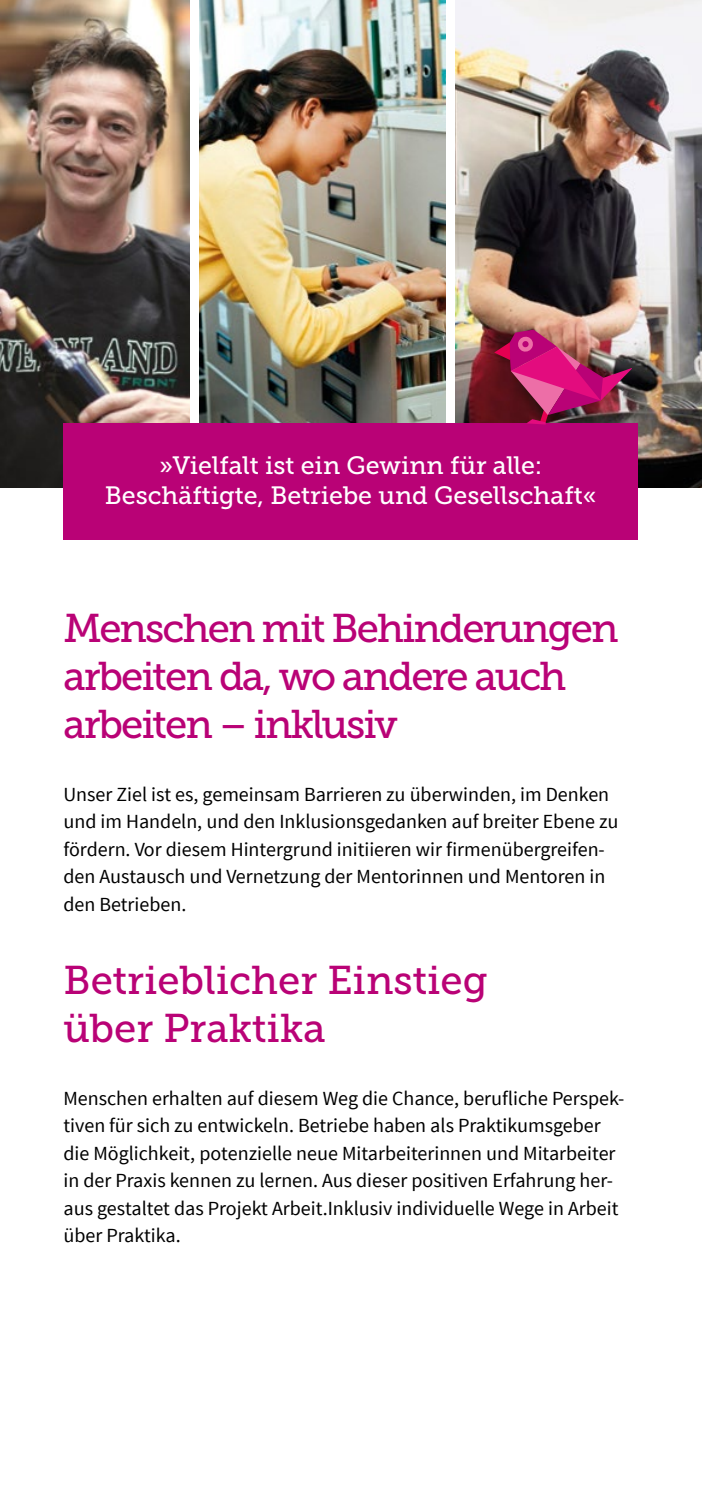
<style>
.page{position:relative;width:702px;height:1489px;background:#fff}
.page>*{position:absolute;margin:0;border:0;box-sizing:border-box;transform-origin:0 0}
.t1{font:40px/48px "Museo Slab 500";letter-spacing:-.05em;color:#b90276}
.t2{font:40px/48px "Museo Slab 500";color:#b90276}
.t3{font:25px/30px "Museo Slab 500";color:#fff;text-align:center}
.t4{font:20px/27.5px "Source Sans Pro";color:#000}
</style>
<div class="page">
<img style="left:0;top:0;width:190px;height:487px">
<img style="left:199px;top:0;width:247px;height:423px">
<img style="left:455px;top:0;width:247px;height:487px">
<div style="left:63px;top:423px;width:575px;height:116px;background:#b90276"></div>
<img style="left:494px;top:329px;width:138px;height:95px">
<p class="t3" style="left:105px;top:450px;width:493px">»Vielfalt ist ein Gewinn für alle:<br>Beschäftigte, Betriebe und Gesellschaft«</p>
<h1 class="t1" style="left:63px;top:604px;width:556px">Menschen mit Behinderungen arbeiten da, wo andere auch arbeiten – inklusiv</h1>
<p class="t4" style="left:63px;top:780px;width:556px">Unser Ziel ist es, gemeinsam Barrieren zu überwinden, im Denken und im Handeln, und den Inklusionsgedanken auf breiter Ebene zu fördern. Vor diesem Hintergrund initiieren wir firmenübergreifen&shy;den Austausch und Vernetzung der Mentorinnen und Mentoren in den Betrieben.</p>
<h1 class="t2" style="left:63px;top:956px;width:426px">Betrieblicher Einstieg über Praktika</h1>
<p class="t4" style="left:63px;top:1084px;width:562px">Menschen erhalten auf diesem Weg die Chance, berufliche Perspek&shy;tiven für sich zu entwickeln. Betriebe haben als Praktikumsgeber die Möglichkeit, potenzielle neue Mitarbeiterinnen und Mitarbeiter in der Praxis kennen zu lernen. Aus dieser positiven Erfahrung her&shy;aus gestaltet das Projekt Arbeit.Inklusiv individuelle Wege in Arbeit über Praktika.</p>
</div>
